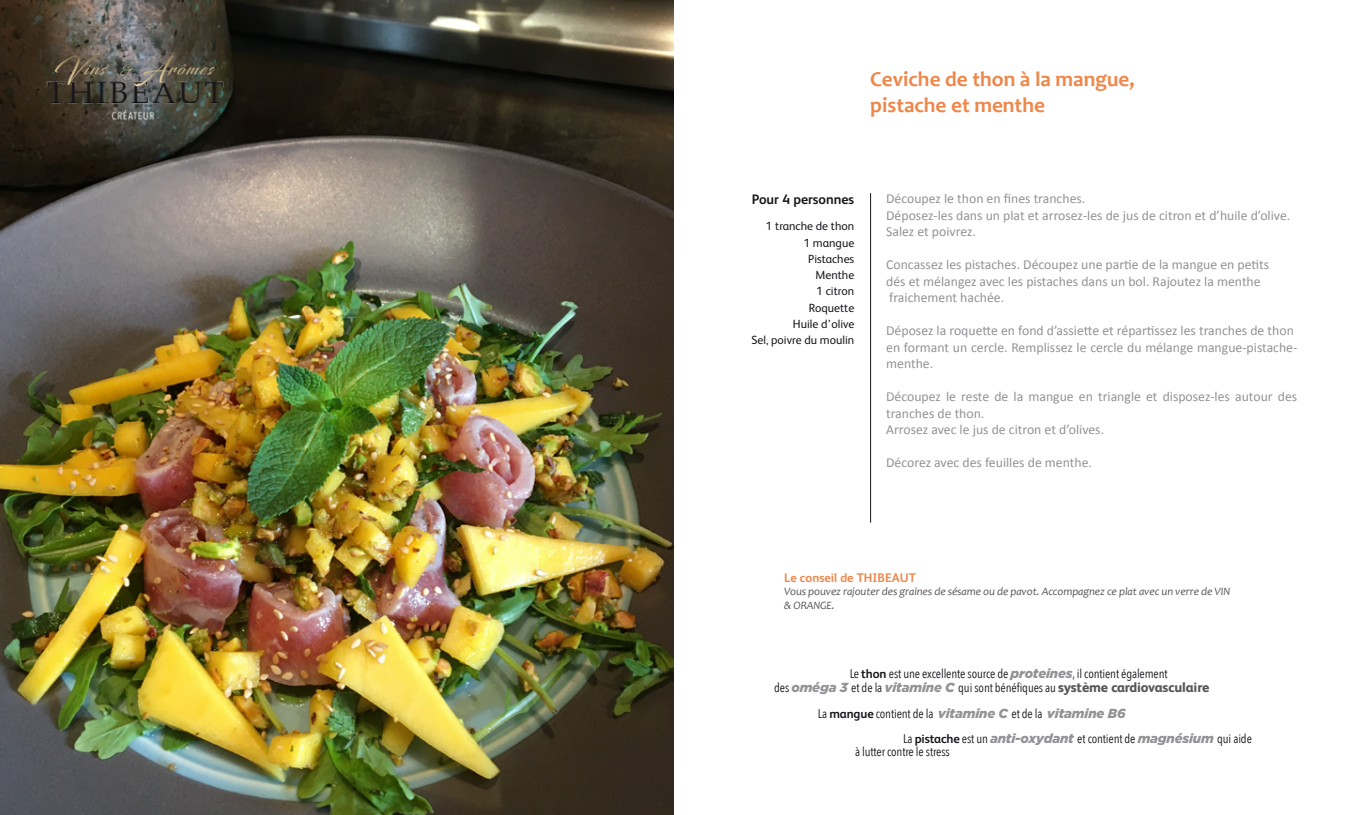
<style>
.page{position:relative;width:1347px;height:815px;background:#fff}
.page>*{position:absolute;margin:0;border:0;box-sizing:border-box;transform-origin:0 0}
.t1{font:700 21.25px/25.5px "Candara";color:#ef8649}
.t2{font:13.75px/16.5px "Calibri";color:#929395}
.t3{font:700 13.75px "FS Albert";color:#1a171c}
.t4{font:12.5px/13.8px "Avenir Next Condensed";letter-spacing:-.01em;color:#1a171c}
.t5{font:700 12.5px "FS Albert";color:#ef8649}
.t6{font:11.88px/16.2px "FS Albert";color:#1a171c;text-align:right}
.t7{font:italic 11.25px/13.5px "Candara";letter-spacing:-.01em;color:#58585a}
.s1{font-family:"FS Albert";font-weight:700}
.s2{font-family:"Gotham";font-weight:900;font-style:italic;font-size:13.12px;color:#929395}
.s3{font-family:"FS Albert";font-weight:800;font-size:13.75px;color:#58585a}
</style>
<div class="page">
<img style="left:0;top:0;width:673px;height:815px">
<hr style="left:870px;top:193px;width:1px;height:330px;background:#1a171c">
<img style="left:41px;top:51px;width:186px;height:73px">
<h1 class="t1" style="left:870px;top:67px;width:266px">Ceviche de thon à la mangue, pistache et menthe</h1>
<p class="t3" style="left:752px;top:190px;width:104px">Pour 4 personnes</p>
<p class="t6" style="left:751px;top:218px;width:104px">1 tranche de thon<br>1 mangue<br>Pistaches<br>Menthe<br>1 citron<br>Roquette<br>Huile d’olive<br>Sel, poivre du moulin</p>
<p class="t2" style="left:886px;top:190px;width:406px">Découpez le thon en fines tranches.<br>Déposez-les dans un plat et arrosez-les de jus de citron et d’huile d’olive.<br>Salez et poivrez.</p>
<p class="t2" style="left:886px;top:256px;width:384px">Concassez les pistaches. Découpez une partie de la mangue en petits dés et mélangez avec les pistaches dans un bol. Rajoutez la menthe fraichement hachée.</p>
<p class="t2" style="left:886px;top:322px;width:413px">Déposez la roquette en fond d’assiette et répartissez les tranches de thon en formant un cercle. Remplissez le cercle du mélange mangue-pistache&shy;menthe.</p>
<p class="t2" style="left:886px;top:388px;width:413px">Découpez le reste de la mangue en triangle et disposez-les autour des tranches de thon.<br>Arrosez avec le jus de citron et d’olives.</p>
<p class="t2" style="left:886px;top:454px;width:207px">Décorez avec des feuilles de menthe.</p>
<p class="t5" style="left:784px;top:569px;width:133px">Le conseil de THIBEAUT</p>
<p class="t7" style="left:784px;top:585px;width:447px">Vous pouvez rajouter des graines de sésame ou de pavot. Accompagnez ce plat avec un verre de VIN &amp; ORANGE.</p>
<p class="t4" style="left:774px;top:666px;width:436px;text-indent:76px">Le <span class="s1">thon</span> est une excellente source de <span class="s2">proteines</span>, il contient également<br>des <span class="s2">oméga 3</span> et de la <span class="s2">vitamine C</span> qui sont bénéfiques au <span class="s3">système cardiovasculaire</span></p>
<p class="t4" style="left:903px;top:701px;width:350px;line-height:25px;text-indent:-85px">La <span class="s1">mangue</span> contient de la <span class="s2">vitamine C</span> et de la <span class="s2">vitamine B6<br></span>La <span class="s1">pistache</span> est un <span class="s2">anti-oxydant</span> et contient de <span class="s2">magnésium</span> qui aide</p>
<p class="t4" style="left:855px;top:744px;width:96px">à lutter contre le stress</p>
</div>
